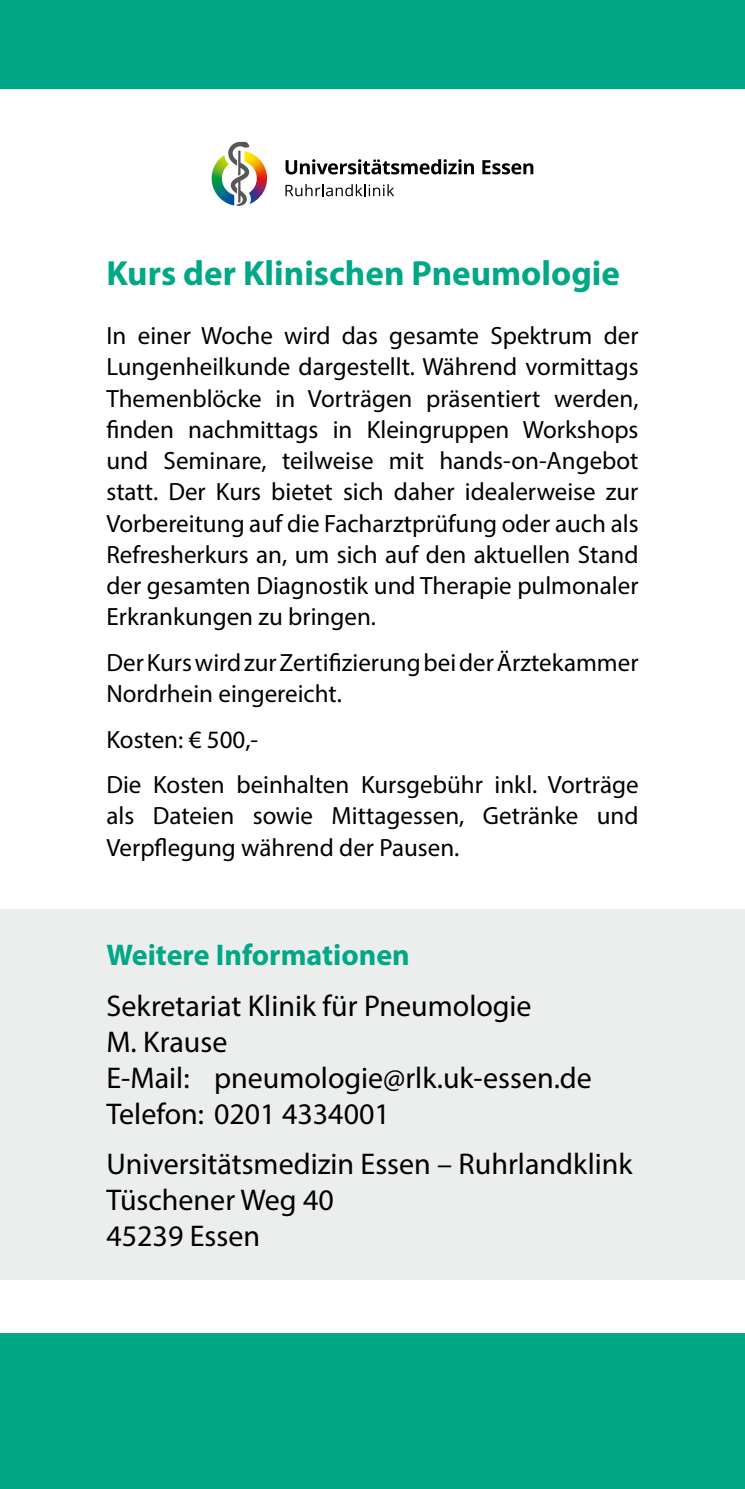
<style>
.page{position:relative;width:745px;height:1489px;background:#fff}
.page>*{position:absolute;margin:0;border:0;box-sizing:border-box;transform-origin:0 0}
.t1{font:700 35px "Myriad Pro";color:#00a885}
.t2{font:30px/36px "Myriad Pro";color:#000}
.t3{font:700 30px "Myriad Pro";color:#00a885}
.t4{font:25px/31.2px "Myriad Pro";color:#000}
</style>
<div class="page">
<div style="left:0;top:1332px;width:744px;height:156px;background:#00a885"></div>
<div style="left:0;top:909px;width:744px;height:370px;background:#eceded"></div>
<div style="left:0;top:0;width:744px;height:89px;background:#00a885"></div>
<svg style="left:285px;top:159px;width:188px;height:15px"></svg>
<svg style="left:482px;top:160px;width:51px;height:14px"></svg>
<svg style="left:285px;top:184px;width:109px;height:12px"></svg>
<img style="left:249px;top:162px;width:18px;height:42px">
<svg style="left:228px;top:141px;width:21px;height:65px"></svg>
<h1 class="t1" style="left:106px;top:251px;width:515px">Kurs der Klinischen Pneumologie</h1>
<p class="t4" style="left:106px;top:319px;width:533px;text-align:justify">In einer Woche wird das gesamte Spektrum der Lungenheilkunde dargestellt. Während vormittags Themenblöcke in Vorträgen präsentiert werden, finden nachmittags in Kleingruppen Workshops und Seminare, teilweise mit hands-on-Angebot statt. Der Kurs bietet sich daher idealerweise zur Vorbereitung auf die Facharztprüfung oder auch als Refresherkurs an, um sich auf den aktuellen Stand der gesamten Diagnostik und Therapie pulmonaler Erkrankungen zu bringen.</p>
<p class="t4" style="left:106px;top:646px;width:533px">Der Kurs wird zur Zertifizierung bei der Ärztekammer<br>Nordrhein eingereicht.</p>
<p class="t4" style="left:106px;top:716px;width:533px;line-height:45.5px">Kosten: € 500,-<br>Die Kosten beinhalten Kursgebühr inkl. Vorträge</p>
<p class="t4" style="left:106px;top:800px;width:533px">als Dateien sowie Mittagessen, Getränke und<br>Verpflegung während der Pausen.</p>
<p class="t3" style="left:106px;top:935px;width:305px">Weitere Informationen</p>
<p class="t2" style="left:106px;top:986px;width:486px">Sekretariat Klinik für Pneumologie<br>M. Krause<br>E-Mail: pneumologie@rlk.uk-essen.de<br>Telefon: 0201 4334001</p>
<p class="t2" style="left:106px;top:1145px;width:527px">Universitätsmedizin Essen – Ruhrlandklink<br>Tüschener Weg 40<br>45239 Essen</p>
</div>
